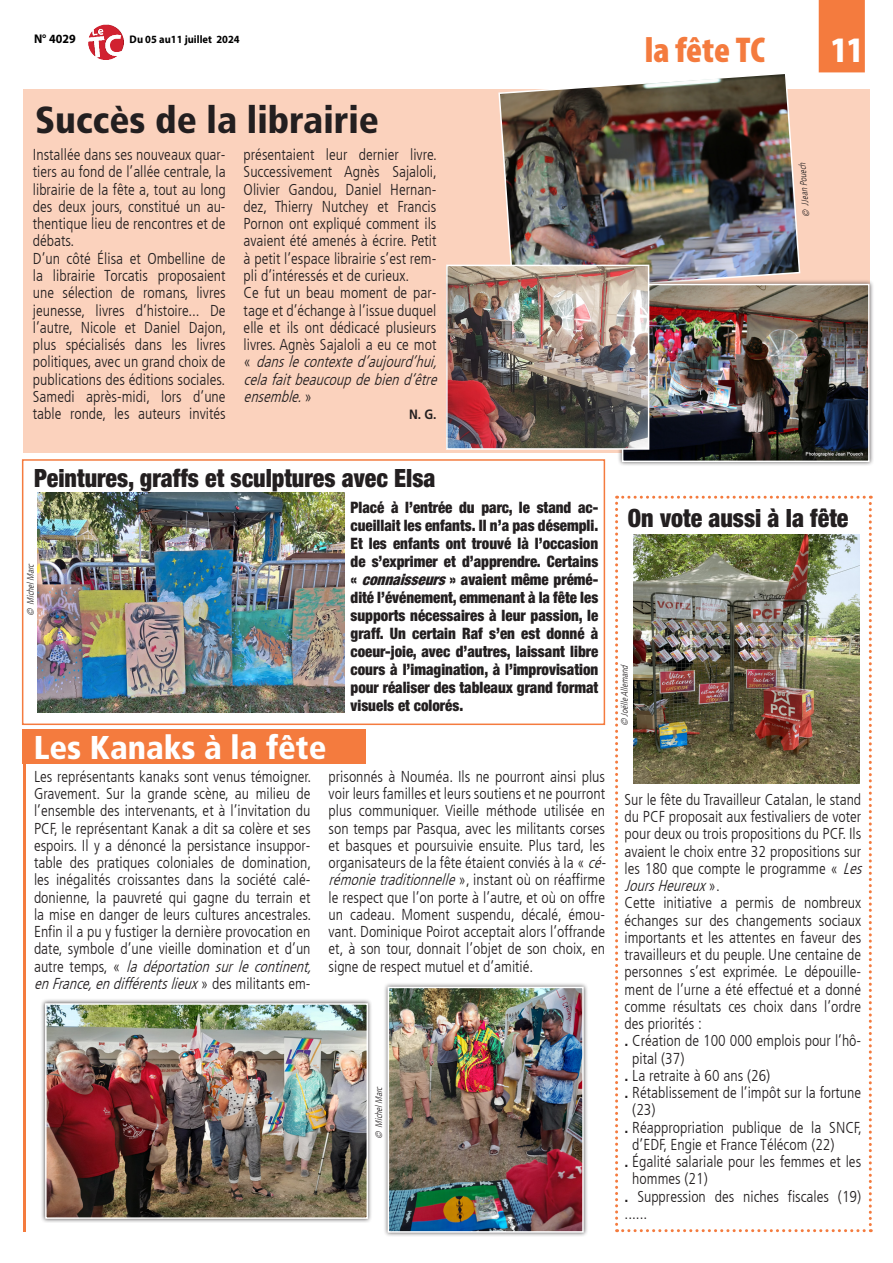
<style>
.page{position:relative;width:893px;height:1263px;background:#fff}
.page>*{position:absolute;margin:0;border:0;box-sizing:border-box;transform-origin:0 0}
._3_-_TITRE{font:900 condensed 37.5px "Frutiger LT Std";color:#231f20}
.t1{font:900 condensed 36px "Myriad Pro";letter-spacing:-.005em;color:#f47b3e}
.t2{font:900 condensed 36px "Myriad Pro";color:#fff}
._3_-_TITRE-2{font:900 condensed 33px "Frutiger LT Std";color:#fff}
._7_-_INTERTITRE{font:900 condensed 25.2px "Helvetica Neue";color:#231f20;scale:.95 1}
._6_-_TEXTE{font:300 condensed 15.75px/17.2px "Frutiger LT";color:#231f20}
._7_-_INTERTITRE-2{font:900 condensed 15.75px/18px "Helvetica Neue";color:#231f20;text-align:justify;scale:.95 1}
._8_-_SIGNATURE{font:700 13.5px "Frutiger LT Std";color:#231f20;scale:.9 1}
.t3{font:700 12.6px "Myriad Pro";color:#000;scale:.95 1}
.t4{font:700 10.95px "Myriad Pro";color:#000;scale:.95 1}
.auteur_photo{font:italic 300 condensed 9.45px "Frutiger LT";color:#231f20;scale:.95 1}
.s1{font-style:italic}
.s2{font-family:"Frutiger LT Std";font-weight:700;font-stretch:normal}
</style>
<div class="page">
<img style="left:88px;top:24px;width:35px;height:35px">
<div style="left:22px;top:729px;width:344px;height:35px;background:#f47b3e"></div>
<div style="left:22px;top:459px;width:583px;height:266px;border:2px solid #f47b3e"></div>
<div style="left:23px;top:89px;width:847px;height:364px;background:#fbd2bd"></div>
<div style="left:819px;top:0;width:46px;height:72px;background:#f47b3e"></div>
<img style="left:498px;top:74px;width:303px;height:205px">
<div style="left:617px;top:279px;width:257px;height:187px;background:#231f20;opacity:.75"></div>
<img style="left:625px;top:287px;width:242px;height:172px">
<div style="left:622px;top:284px;width:248px;height:178px;border:2px solid #fff"></div>
<img style="left:449px;top:268px;width:197px;height:179px">
<div style="left:446px;top:265px;width:203px;height:185px;border:2px solid #fff"></div>
<svg style="left:615px;top:496px;width:257px;height:736px"></svg>
<img style="left:633px;top:534px;width:226px;height:249px">
<img style="left:38px;top:493px;width:306px;height:219px">
<div style="left:40px;top:998px;width:332px;height:225px;background:#231f20;opacity:.75"></div>
<img style="left:48px;top:1006px;width:317px;height:210px">
<div style="left:45px;top:1003px;width:323px;height:216px;border:2px solid #fff"></div>
<div style="left:383px;top:982px;width:205px;height:255px;background:#231f20;opacity:.75"></div>
<img style="left:391px;top:990px;width:190px;height:240px">
<div style="left:388px;top:987px;width:196px;height:246px;border:2px solid #fff"></div>
<hr style="left:23px;top:759px;width:3px;height:473px;background:#f47b3e">
<p class="t3" style="left:34px;top:31px;width:45px">N° 4029</p>
<p class="t4" style="left:130px;top:32px;width:117px">Du 05 au11 juillet 2024</p>
<p class="t1" style="left:645px;top:27px;width:122px">la fête TC</p>
<p class="t2" style="left:831px;top:27px;width:33px">11</p>
<p class="_3_-_TITRE" style="left:35px;top:97px;width:345px">Succès de la librairie</p>
<p class="_6_-_TEXTE" style="left:33px;top:146px;width:194px;text-align:justify">Installée dans ses nouveaux quar&shy;tiers au fond de l’allée centrale, la librairie de la fête a, tout au long des deux jours, constitué un au&shy;thentique lieu de rencontres et de débats.</p>
<p class="_6_-_TEXTE" style="left:33px;top:250px;width:195px;text-align:justify">D’un côté Élisa et Ombelline de la librairie Torcatis proposaient une sélection de romans, livres jeunesse, livres d’histoire... De l’autre, Nicole et Daniel Dajon, plus spécialisés dans les livres politiques, avec un grand choix de publications des éditions sociales.</p>
<p class="_6_-_TEXTE" style="left:33px;top:388px;width:194px">Samedi après-midi, lors d’une table ronde, les auteurs invités</p>
<p class="_6_-_TEXTE" style="left:244px;top:146px;width:195px;text-align:justify">présentaient leur dernier livre.<br>Successivement Agnès Sajaloli, Olivier Gandou, Daniel Hernan&shy;dez, Thierry Nutchey et Francis Pornon ont expliqué comment ils avaient été amenés à écrire. Petit à petit l’espace librairie s’est rem&shy;pli d’intéressés et de curieux.</p>
<p class="_6_-_TEXTE" style="left:244px;top:284px;width:200px">Ce fut un beau moment de par&shy;tage et d’échange à l’issue duquel elle et ils ont dédicacé plusieurs livres. Agnès Sajaloli a eu ce mot « <span class="s1">danslecontexted’aujourd’hui, celafaitbeaucoupdebiend’être ensemble.</span>»</p>
<p class="_8_-_SIGNATURE" style="left:409px;top:407px;width:32px">N. G.</p>
<p class="auteur_photo" style="left:801px;top:218px;width:59px;rotate:-94deg">© JJean Pouech</p>
<p class="_7_-_INTERTITRE" style="left:34px;top:462px;width:424px">Peintures, graffs et sculptures avec Elsa</p>
<p class="auteur_photo" style="left:25px;top:616px;width:59px;rotate:-90deg">© MichelMarc</p>
<p class="_3_-_TITRE-2" style="left:34px;top:727px;width:294px">Les Kanaks à la fête</p>
<p class="_7_-_INTERTITRE-2" style="left:351px;top:498px;width:262px">Placé à l’entrée du parc, le stand ac&shy;cueillait les enfants. Il n’a pas désempli.<br>Et les enfants ont trouvé là l’occasion de s’exprimer et d’apprendre. Certains « <span class="s1">connaisseurs</span>» avaient même prémé&shy;dité l’événement, emmenant à la fête les supports nécessaires à leur passion, le graff. Un certain Raf s’en est donné à coeur-joie, avec d’autres, laissant libre cours à l’imagination, à l’improvisation pour réaliser des tableaux grand format visuels et colorés.</p>
<p class="_6_-_TEXTE" style="left:34px;top:768px;width:284px">Les représentants kanaks sont venus témoigner.<br>Gravement. Sur la grande scène, au milieu de l’ensemble des intervenants, et à l’invitation du PCF, le représentant Kanak a dit sa colère et ses espoirs. Il y a dénoncé la persistance insuppor&shy;table des pratiques coloniales de domination, les inégalités croissantes dans la société calé&shy;donienne, la pauvreté qui gagne du terrain et la mise en danger de leurs cultures ancestrales.<br>Enfin il a pu y fustiger la dernière provocation en date, symbole d’une vieille domination et d’un a u t r e t e m p s , « <span class="s1">la déportation sur le continent, enFrance,endifférentslieux</span>» d e s m i l i t a n t s e m -</p>
<p class="_6_-_TEXTE" style="left:329px;top:768px;width:283px">prisonnés à Nouméa. Ils ne pourront ainsi plus voir leurs familles et leurs soutiens et ne pourront plus communiquer. Vieille méthode utilisée en son temps par Pasqua, avec les militants corses et basques et poursuivie ensuite. Plus tard, les organisateurs de la fête étaient conviés à la « <span class="s1">cé&shy;rémonietraditionnelle</span>» , i n s t a n t o ù o n r é a ff i r m e le respect que l’on porte à l’autre, et où on offre un cadeau. Moment suspendu, décalé, émou&shy;vant. Dominique Poirot acceptait alors l’offrande et, à son tour, donnait l’objet de son choix, en signe de respect mutuel et d’amitié.</p>
<p class="auteur_photo" style="left:374px;top:1139px;width:59px;rotate:-90deg">© MichelMarc</p>
<p class="_7_-_INTERTITRE" style="left:628px;top:502px;width:234px">On vote aussi à la fête</p>
<p class="auteur_photo" style="left:619px;top:726px;width:68px;rotate:-90deg">© JoëlleAllemand</p>
<p class="_6_-_TEXTE" style="left:624px;top:791px;width:243px">Sur le fête du Travailleur Catalan, le stand du PCF proposait aux festivaliers de voter pour deux ou trois propositions du PCF. Ils avaient le choix entre 32 propositions sur les 180 que compte le programme « <span class="s1">Les JoursHeureux</span>» .</p>
<p class="_6_-_TEXTE" style="left:624px;top:894px;width:238px;text-align:justify">Cette initiative a permis de nombreux échanges sur des changements sociaux importants et les attentes en faveur des travailleurs et du peuple. Une centaine de personnes s’est exprimée. Le dépouille&shy;ment de l’urne a été effectué et a donné comme résultats ces choix dans l’ordre des priorités :</p>
<p class="_6_-_TEXTE" style="left:632px;top:1032px;width:230px;text-indent:-8px"><span class="s2">.</span> Création de 100 000 emplois pour l’hô&shy;pital (37)</p>
<p class="_6_-_TEXTE" style="left:624px;top:1067px;width:147px"><span class="s2">.</span> La retraite à 60 ans (26)</p>
<p class="_6_-_TEXTE" style="left:632px;top:1084px;width:230px;text-indent:-8px"><span class="s2">.</span> Rétablissement de l’impôt sur la fortune (23)</p>
<p class="_6_-_TEXTE" style="left:632px;top:1119px;width:231px;text-indent:-8px"><span class="s2">.</span> Réappropriation publique de la SNCF, d’EDF, Engie et France Télécom (22)</p>
<p class="_6_-_TEXTE" style="left:632px;top:1153px;width:230px;text-indent:-8px"><span class="s2">.</span> Égalité salariale pour les femmes et les hommes (21)</p>
<p class="_6_-_TEXTE" style="left:624px;top:1188px;width:238px"><span class="s2">.</span> Suppression des niches fiscales (19) ......</p>
</div>
